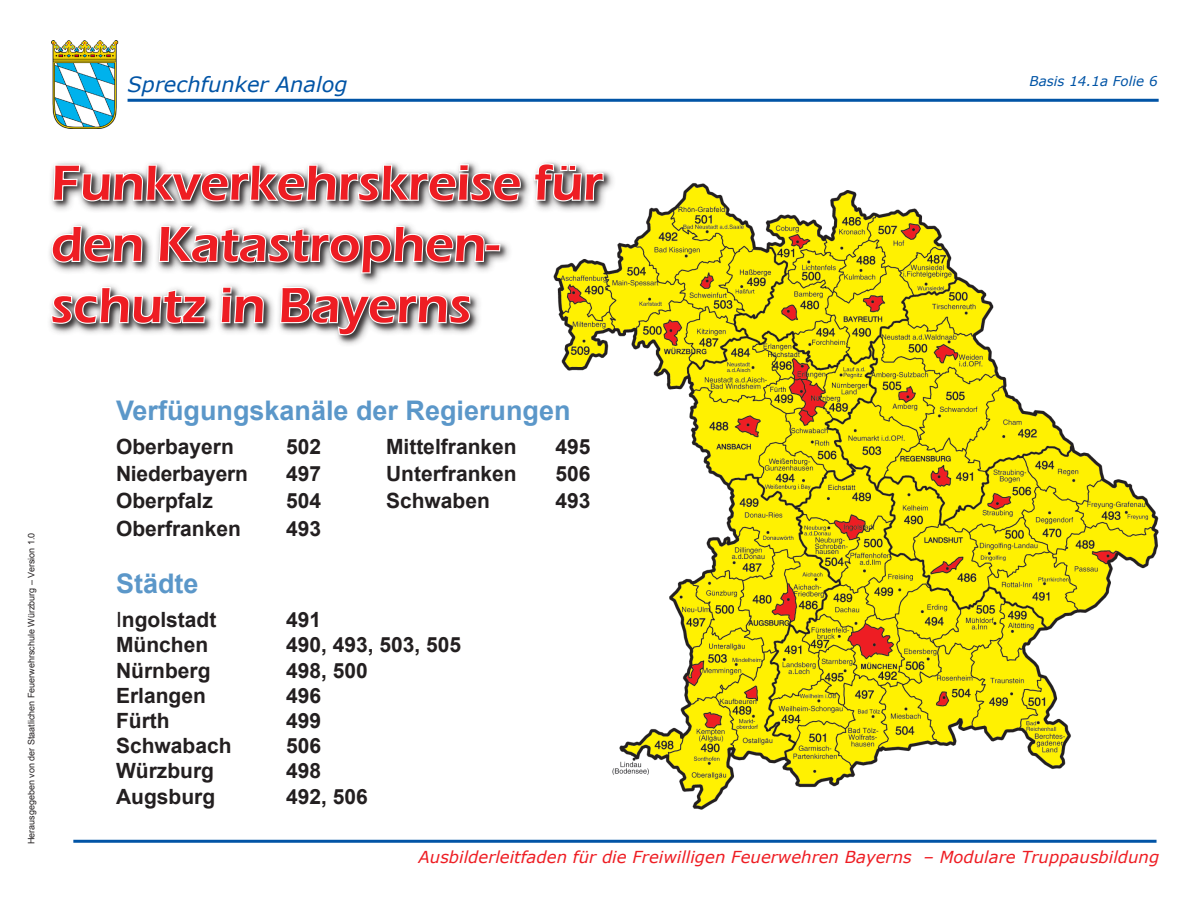
<style>
.page{position:relative;width:1200px;height:900px;background:#fff}
.page>*{position:absolute;margin:0;border:0;box-sizing:border-box;transform-origin:0 0}
.Folie_Überschrift{font:600 51px/61.2px "Eras ITC";color:#ee1d23}
.Text_Folie_18_pt{font:700 27px "Arial";color:#5b97c9}
.Text_Folie_14_pt{font:700 21px "Arial";color:#231f20}
.t1{font:italic 21px "Verdana";color:#0154a6}
.t2{font:italic 16.5px "Verdana";color:#ee1d23}
.t3{font:italic 13.5px "Verdana";color:#0154a6}
.t4{font:9px "Arial";color:#231f20}
.s1{font-weight:400}
</style>
<div class="page">
<hr style="left:128px;top:99px;width:1031px;height:3px;background:#0154a6">
<hr style="left:73px;top:840px;width:1084px;height:3px;background:#0154a6">
<img style="left:51px;top:40px;width:68px;height:48px">
<img style="left:561px;top:183px;width:598px;height:627px">
<div style="left:47px;top:159px;width:569px;height:189px;background:#231f20;opacity:.75"></div>
<div style="left:50px;top:162px;width:561px;height:181px;background:#231f20;opacity:.75"></div>
<svg style="left:533px;top:162px;width:72px;height:41px"></svg>
<svg style="left:50px;top:88px;width:472px;height:248px"></svg>
<p class="t1" style="left:128px;top:69px;width:222px">Sprechfunker Analog</p>
<p class="t3" style="left:1029px;top:71px;width:130px">Basis 14.1a Folie 6</p>
<p class="Folie_Überschrift" style="left:51px;top:153px;width:554px">Funkverkehrskreise für den Katastrophen&shy;schutz in Bayerns</p>
<p class="t4" style="left:26px;top:844px;width:313px;rotate:-90deg">Herausgegeben von der Staatlichen Feuerwehrschule Würzburg – Version 1.0</p>
<p class="Text_Folie_18_pt" style="left:116px;top:392px;width:456px">Verfügungskanäle der Regierungen</p>
<p class="Text_Folie_14_pt" style="left:116px;top:432px;width:119px">Oberbayern</p>
<p class="Text_Folie_14_pt" style="left:286px;top:432px;width:37px">502</p>
<p class="Text_Folie_14_pt" style="left:386px;top:432px;width:132px">Mittelfranken</p>
<p class="Text_Folie_14_pt" style="left:556px;top:432px;width:37px">495</p>
<p class="Text_Folie_14_pt" style="left:116px;top:459px;width:133px">Niederbayern</p>
<p class="Text_Folie_14_pt" style="left:286px;top:459px;width:37px">497</p>
<p class="Text_Folie_14_pt" style="left:386px;top:459px;width:132px">Unterfranken</p>
<p class="Text_Folie_14_pt" style="left:556px;top:459px;width:37px">506</p>
<p class="Text_Folie_14_pt" style="left:116px;top:487px;width:98px">Oberpfalz</p>
<p class="Text_Folie_14_pt" style="left:286px;top:487px;width:37px">504</p>
<p class="Text_Folie_14_pt" style="left:386px;top:487px;width:105px">Schwaben</p>
<p class="Text_Folie_14_pt" style="left:556px;top:487px;width:37px">493</p>
<p class="Text_Folie_14_pt" style="left:116px;top:514px;width:126px">Oberfranken</p>
<p class="Text_Folie_14_pt" style="left:286px;top:514px;width:37px">493</p>
<p class="Text_Folie_18_pt" style="left:116px;top:566px;width:84px">Städte</p>
<p class="Text_Folie_14_pt" style="left:116px;top:606px;width:102px"><span class="s1">I</span>ngolstadt</p>
<p class="Text_Folie_14_pt" style="left:286px;top:606px;width:37px">491</p>
<p class="Text_Folie_14_pt" style="left:116px;top:631px;width:94px">München</p>
<p class="Text_Folie_14_pt" style="left:286px;top:631px;width:177px">490, 493, 503, 505</p>
<p class="Text_Folie_14_pt" style="left:116px;top:656px;width:96px">Nürnberg</p>
<p class="Text_Folie_14_pt" style="left:286px;top:656px;width:83px">498, 500</p>
<p class="Text_Folie_14_pt" style="left:116px;top:681px;width:91px">Erlangen</p>
<p class="Text_Folie_14_pt" style="left:286px;top:681px;width:37px">496</p>
<p class="Text_Folie_14_pt" style="left:116px;top:707px;width:55px">Fürth</p>
<p class="Text_Folie_14_pt" style="left:286px;top:707px;width:37px">499</p>
<p class="Text_Folie_14_pt" style="left:116px;top:732px;width:117px">Schwabach</p>
<p class="Text_Folie_14_pt" style="left:286px;top:732px;width:37px">506</p>
<p class="Text_Folie_14_pt" style="left:116px;top:757px;width:99px">Würzburg</p>
<p class="Text_Folie_14_pt" style="left:286px;top:757px;width:37px">498</p>
<p class="Text_Folie_14_pt" style="left:116px;top:782px;width:101px">Augsburg</p>
<p class="Text_Folie_14_pt" style="left:286px;top:782px;width:83px">492, 506</p>
<p class="t2" style="left:419px;top:846px;width:742px">Ausbilderleitfaden für die Freiwilligen Feuerwehren Bayerns – Modulare Truppausbildung</p>
</div>
